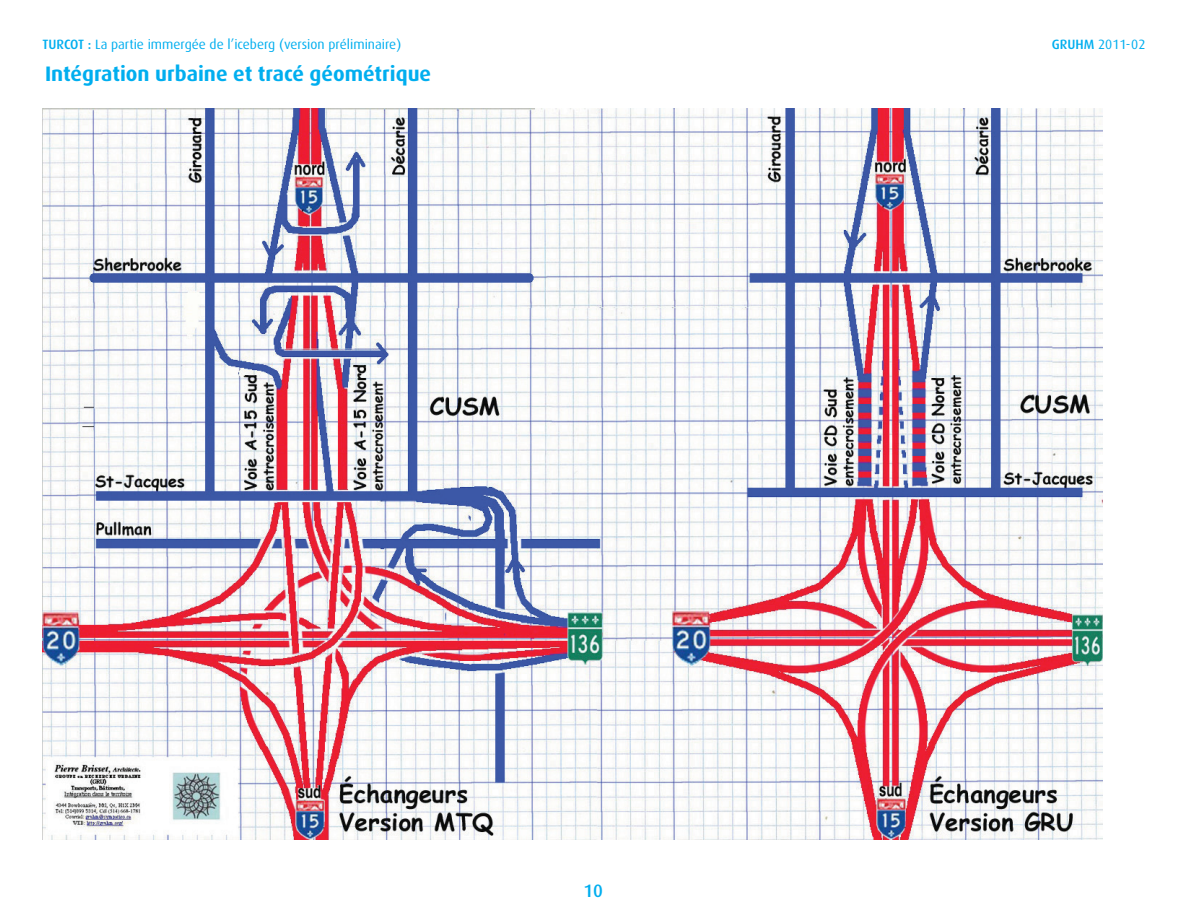
<style>
.page{position:relative;width:1188px;height:918px;background:#fff}
.page>*{position:absolute;margin:0;border:0;box-sizing:border-box;transform-origin:0 0}
.t1{font:700 21px "Dax";color:#00aeef}
.t2{font:500 18px "Dax";color:#00aeef}
.t3{font:13.5px "Dax";color:#00aeef}
.s1{font-weight:500}
</style>
<div class="page">
<img style="left:43px;top:108px;width:1059px;height:731px">
<p class="t3" style="left:43px;top:37px;width:360px"><span class="s1">TURCOT :</span> La partie immergée de l’iceberg (version préliminaire)</p>
<p class="t3" style="left:1052px;top:37px;width:95px"><span class="s1">GRUHM</span> 2011-02</p>
<h1 class="t1" style="left:45px;top:62px;width:388px">Intégration urbaine et tracé géométrique</h1>
<h2 class="t2" style="left:583px;top:881px;width:21px">10</h2>
</div>
